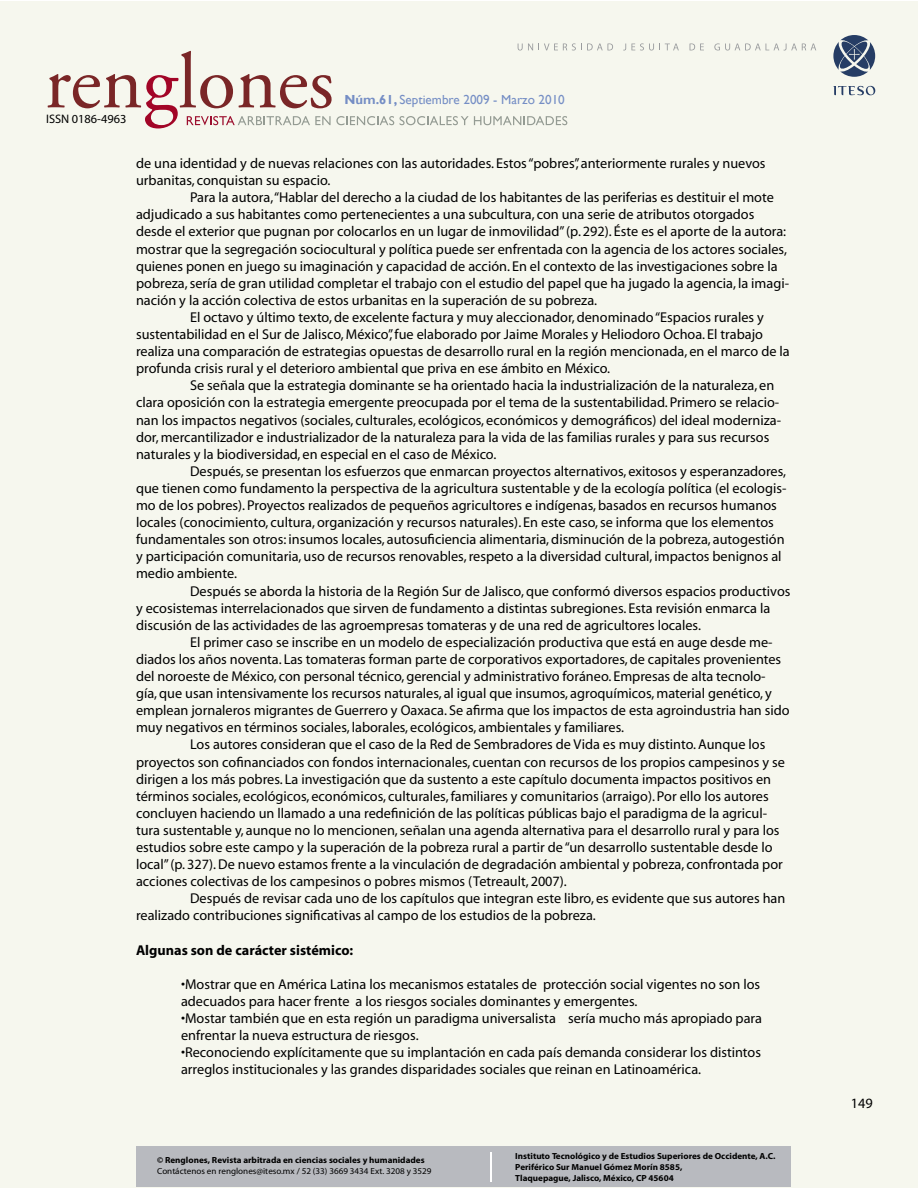
<style>
.page{position:relative;width:918px;height:1188px;background:#fff}
.page>*{position:absolute;margin:0;border:0;box-sizing:border-box;transform-origin:0 0}
.texto_corrido{font:14.25px/17.1px "Myriad";color:#000}
.viñetas{font:14.25px/17.1px "Myriad";color:#000}
.parrafo_sangria{font:14.25px/17.1px "Myriad";color:#000}
.texto_corrido-2{font:700 14.25px "Myriad";color:#000}
.t1{font:13.05px "Gill Sans";color:#758ec5}
.t2{font:12.3px "Myriad Pro";color:#000}
.t3{font:700 8.85px/10.6px "Myriad Pro";color:#000}
.t4{font:8.85px "Myriad Pro";color:#000}
.s1{font-weight:700}
</style>
<div class="page">
<div style="left:0;top:1px;width:918px;height:1187px;background:#f6f7ee"></div>
<div style="left:136px;top:1146px;width:654px;height:41px;background:#b8babf"></div>
<hr style="left:491px;top:1152px;width:1px;height:30px;background:#fff">
<svg style="left:47px;top:51px;width:347px;height:77px"></svg>
<svg style="left:400px;top:116px;width:167px;height:9px"></svg>
<svg style="left:833px;top:86px;width:42px;height:9px"></svg>
<svg style="left:840px;top:66px;width:28px;height:11px"></svg>
<svg style="left:833px;top:42px;width:12px;height:28px"></svg>
<svg style="left:864px;top:42px;width:11px;height:28px"></svg>
<svg style="left:840px;top:35px;width:29px;height:11px"></svg>
<svg style="left:839px;top:40px;width:31px;height:30px"></svg>
<svg style="left:518px;top:43px;width:95px;height:8px"></svg>
<svg style="left:623px;top:43px;width:56px;height:8px"></svg>
<svg style="left:690px;top:43px;width:14px;height:7px"></svg>
<svg style="left:714px;top:43px;width:102px;height:8px"></svg>
<p class="t2" style="left:46px;top:112px;width:82px">ISSN 0186-4963</p>
<p class="t1" style="left:344px;top:92px;width:222px"><span class="s1">Núm.61,</span> Septiembre 2009 - Marzo 2010</p>
<p class="parrafo_sangria" style="left:136px;top:155px;width:631px">de una identidad y de nuevas relaciones con las autoridades. Estos “pobres”, anteriormente rurales y nuevos urbanitas, conquistan su espacio.</p>
<p class="texto_corrido" style="left:136px;top:190px;width:654px;text-indent:54px">Para la autora, “Hablar del derecho a la ciudad de los habitantes de las periferias es destituir el mote adjudicado a sus habitantes como pertenecientes a una subcultura, con una serie de atributos otorgados desde el exterior que pugnan por colocarlos en un lugar de inmovilidad” (p. 292). Éste es el aporte de la autora: mostrar que la segregación sociocultural y política puede ser enfrentada con la agencia de los actores sociales, quienes ponen en juego su imaginación y capacidad de acción. En el contexto de las investigaciones sobre la pobreza, sería de gran utilidad completar el trabajo con el estudio del papel que ha jugado la agencia, la imagi&shy;nación y la acción colectiva de estos urbanitas en la superación de su pobreza.</p>
<p class="texto_corrido" style="left:136px;top:309px;width:655px;text-indent:54px">El octavo y último texto, de excelente factura y muy aleccionador, denominado “Espacios rurales y sustentabilidad en el Sur de Jalisco, México”, fue elaborado por Jaime Morales y Heliodoro Ochoa. El trabajo realiza una comparación de estrategias opuestas de desarrollo rural en la región mencionada, en el marco de la profunda crisis rural y el deterioro ambiental que priva en ese ámbito en México.</p>
<p class="texto_corrido" style="left:136px;top:378px;width:647px;text-indent:54px">Se señala que la estrategia dominante se ha orientado hacia la industrialización de la naturaleza, en clara oposición con la estrategia emergente preocupada por el tema de la sustentabilidad. Primero se relacio&shy;nan los impactos negativos (sociales, culturales, ecológicos, económicos y demográficos) del ideal moderniza&shy;dor, mercantilizador e industrializador de la naturaleza para la vida de las familias rurales y para sus recursos naturales y la biodiversidad, en especial en el caso de México.</p>
<p class="texto_corrido" style="left:136px;top:463px;width:652px;text-indent:54px">Después, se presentan los esfuerzos que enmarcan proyectos alternativos, exitosos y esperanzadores, que tienen como fundamento la perspectiva de la agricultura sustentable y de la ecología política (el ecologis&shy;mo de los pobres). Proyectos realizados de pequeños agricultores e indígenas, basados en recursos humanos locales (conocimiento, cultura, organización y recursos naturales). En este caso, se informa que los elementos fundamentales son otros: insumos locales, autosuficiencia alimentaria, disminución de la pobreza, autogestión y participación comunitaria, uso de recursos renovables, respeto a la diversidad cultural, impactos benignos al medio ambiente.</p>
<p class="texto_corrido" style="left:136px;top:583px;width:656px;text-indent:54px">Después se aborda la historia de la Región Sur de Jalisco, que conformó diversos espacios productivos y ecosistemas interrelacionados que sirven de fundamento a distintas subregiones. Esta revisión enmarca la discusión de las actividades de las agroempresas tomateras y de una red de agricultores locales.</p>
<p class="texto_corrido" style="left:136px;top:634px;width:655px;text-indent:54px">El primer caso se inscribe en un modelo de especialización productiva que está en auge desde me&shy;diados los años noventa. Las tomateras forman parte de corporativos exportadores, de capitales provenientes del noroeste de México, con personal técnico, gerencial y administrativo foráneo. Empresas de alta tecnolo&shy;gía, que usan intensivamente los recursos naturales, al igual que insumos, agroquímicos, material genético, y emplean jornaleros migrantes de Guerrero y Oaxaca. Se afirma que los impactos de esta agroindustria han sido muy negativos en términos sociales, laborales, ecológicos, ambientales y familiares.</p>
<p class="texto_corrido" style="left:136px;top:737px;width:650px;text-indent:54px">Los autores consideran que el caso de la Red de Sembradores de Vida es muy distinto. Aunque los proyectos son cofinanciados con fondos internacionales, cuentan con recursos de los propios campesinos y se dirigen a los más pobres. La investigación que da sustento a este capítulo documenta impactos positivos en términos sociales, ecológicos, económicos, culturales, familiares y comunitarios (arraigo). Por ello los autores concluyen haciendo un llamado a una redefinición de las políticas públicas bajo el paradigma de la agricul&shy;tura sustentable y, aunque no lo mencionen, señalan una agenda alternativa para el desarrollo rural y para los estudios sobre este campo y la superación de la pobreza rural a partir de “un desarrollo sustentable desde lo local” (p. 327). De nuevo estamos frente a la vinculación de degradación ambiental y pobreza, confrontada por acciones colectivas de los campesinos o pobres mismos (Tetreault, 2007).</p>
<p class="texto_corrido" style="left:136px;top:891px;width:651px;text-indent:54px">Después de revisar cada uno de los capítulos que integran este libro, es evidente que sus autores han realizado contribuciones significativas al campo de los estudios de la pobreza.</p>
<p class="texto_corrido-2" style="left:136px;top:942px;width:219px">Algunas son de carácter sistémico:</p>
<p class="viñetas" style="left:181px;top:976px;width:581px">•Mostrar que en América Latina los mecanismos estatales de protección social vigentes no son los adecuados para hacer frente a los riesgos sociales dominantes y emergentes.</p>
<p class="viñetas" style="left:181px;top:1010px;width:582px">•Mostar también que en esta región un paradigma universalista sería mucho más apropiado para enfrentar la nueva estructura de riesgos.</p>
<p class="viñetas" style="left:181px;top:1045px;width:581px">•Reconociendo explícitamente que su implantación en cada país demanda considerar los distintos arreglos institucionales y las grandes disparidades sociales que reinan en Latinoamérica.</p>
<p class="t3" style="left:157px;top:1155px;width:269px">© Renglones, Revista arbitrada en ciencias sociales y humanidades</p>
<p class="t4" style="left:157px;top:1166px;width:276px">Contáctenos en renglones@iteso.mx / 52 (33) 3669 3434 Ext. 3208 y 3529</p>
<p class="t3" style="left:515px;top:1151px;width:262px">Instituto Tecnológico y de Estudios Superiores de Occidente, A.C.<br>Periférico Sur Manuel Gómez Morín 8585,<br>Tlaquepague, Jalisco, México, CP 45604</p>
<p class="texto_corrido" style="left:851px;top:1095px;width:23px">149</p>
</div>
